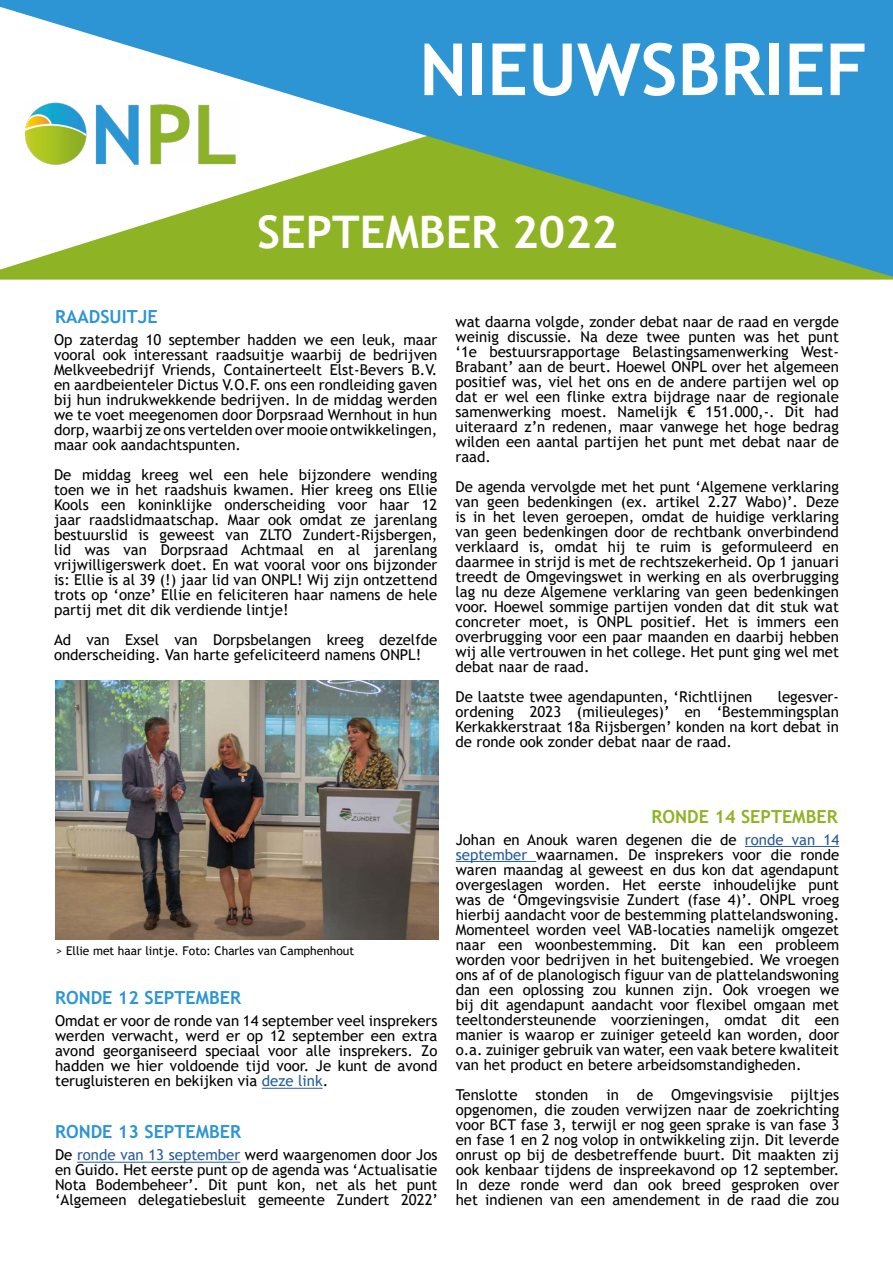
<style>
.page{position:relative;width:893px;height:1263px;background:#fff}
.page>*{position:absolute;margin:0;border:0;box-sizing:border-box;transform-origin:0 0}
.t1{font:700 72px "Trebuchet MS";color:#fff}
.t2{font:700 45px "Trebuchet MS";color:#fff}
.t3{font:700 18px "Trebuchet MS";color:#2d95d3}
.t4{font:700 18px "Trebuchet MS";color:#8eb325}
.t5{font:15px/15px "Trebuchet MS";color:#000;text-align:justify}
.t6{font:12px "Trebuchet MS";color:#000}
.s1{color:#275b9b}
</style>
<div class="page">
<svg style="left:0;top:0;width:893px;height:277px;fill:#2d95d3"></svg>
<img style="left:26px;top:100px;width:213px;height:66px">
<hr style="left:262px;top:1088px;width:61px;height:1px;background:#275b9b">
<hr style="left:745px;top:846px;width:94px;height:1px;background:#275b9b">
<hr style="left:456px;top:861px;width:80px;height:1px;background:#275b9b">
<img style="left:55px;top:680px;width:384px;height:260px">
<hr style="left:77px;top:1162px;width:163px;height:1px;background:#275b9b">
<h1 class="t1" style="left:419px;top:25px;width:450px">NIEUWSBRIEF</h1>
<h2 class="t2" style="left:257px;top:204px;width:362px">SEPTEMBER 2022</h2>
<p class="t3" style="left:55px;top:306px;width:104px">RAADSUITJE</p>
<p class="t5" style="left:54px;top:332px;width:385px">Op zaterdag 10 september hadden we een leuk, maar vooral ook interessant raadsuitje waarbij de bedrijven Melkveebedrijf Vriends, Containerteelt Elst-Bevers B.V. en aardbeienteler Dictus V.O.F. ons een rondleiding gaven bij hun indrukwekkende bedrijven. In de middag werden we te voet meegenomen door Dorpsraad Wernhout in hun dorp, waarbij ze ons vertelden over mooie ontwikkelingen, maar ook aandachtspunten.</p>
<p class="t5" style="left:54px;top:467px;width:385px">De middag kreeg wel een hele bijzondere wending toen we in het raadshuis kwamen. Hier kreeg ons Ellie Kools een koninklijke onderscheiding voor haar 12 jaar raadslidmaatschap. Maar ook omdat ze jarenlang bestuurslid is geweest van ZLTO Zundert-Rijsbergen, lid was van Dorpsraad Achtmaal en al jarenlang vrijwilligerswerk doet. En wat vooral voor ons bijzonder is: Ellie is al 39 (!) jaar lid van ONPL! Wij zijn ontzettend trots op ‘onze’ Ellie en feliciteren haar namens de hele partij met dit dik verdiende lintje!</p>
<p class="t5" style="left:54px;top:632px;width:385px">Ad van Exsel van Dorpsbelangen kreeg dezelfde onderscheiding. Van harte gefeliciteerd namens ONPL!</p>
<p class="t5" style="left:455px;top:314px;width:385px">wat daarna volgde, zonder debat naar de raad en vergde weinig discussie. Na deze twee punten was het punt ‘1e bestuursrapportage Belastingsamenwerking West-Brabant’ aan de beurt. Hoewel ONPL over het algemeen positief was, viel het ons en de andere partijen wel op dat er wel een flinke extra bijdrage naar de regionale samenwerking moest. Namelijk € 151.000,-. Dit had uiteraard z’n redenen, maar vanwege het hoge bedrag wilden een aantal partijen het punt met debat naar de raad.</p>
<p class="t5" style="left:455px;top:479px;width:385px">De agenda vervolgde met het punt ‘Algemene verklaring van geen bedenkingen (ex. artikel 2.27 Wabo)’. Deze is in het leven geroepen, omdat de huidige verklaring van geen bedenkingen door de rechtbank onverbindend verklaard is, omdat hij te ruim is geformuleerd en daarmee in strijd is met de rechtszekerheid. Op 1 januari treedt de Omgevingswet in werking en als overbrugging lag nu deze Algemene verklaring van geen bedenkingen voor. Hoewel sommige partijen vonden dat dit stuk wat concreter moet, is ONPL positief. Het is immers een overbrugging voor een paar maanden en daarbij hebben wij alle vertrouwen in het college. Het punt ging wel met debat naar de raad.</p>
<p class="t5" style="left:455px;top:689px;width:298px">De laatste twee agendapunten, ‘Richtlijnen</p>
<p class="t5" style="left:455px;top:689px;width:385px;text-indent:322px">legesver&shy;ordening 2023 (milieuleges)’ en ‘Bestemmingsplan Kerkakkerstraat 18a Rijsbergen’ konden na kort debat in de ronde ook zonder debat naar de raad.</p>
<p class="t6" style="left:56px;top:943px;width:300px">&gt; Ellie met haar lintje. Foto: Charles van Camphenhout</p>
<p class="t3" style="left:55px;top:986px;width:188px">RONDE 12 SEPTEMBER</p>
<p class="t5" style="left:55px;top:1013px;width:384px">Omdat er voor de ronde van 14 september veel insprekers werden verwacht, werd er op 12 september een extra avond georganiseerd speciaal voor alle insprekers. Zo hadden we hier voldoende tijd voor. Je kunt de avond terugluisteren en bekijken via <span class="s1">deze link</span>.</p>
<p class="t3" style="left:55px;top:1120px;width:188px">RONDE 13 SEPTEMBER</p>
<p class="t5" style="left:55px;top:1147px;width:384px">De <span class="s1">ronde van 13 september</span> werd waargenomen door Jos en Guido. Het eerste punt op de agenda was ‘Actualisatie Nota Bodembeheer’. Dit punt kon, net als het punt ‘Algemeen delegatiebesluit gemeente Zundert 2022’</p>
<p class="t4" style="left:652px;top:806px;width:188px">RONDE 14 SEPTEMBER</p>
<p class="t5" style="left:456px;top:832px;width:385px">Johan en Anouk waren degenen die de <span class="s1">ronde van 14 september</span> waarnamen. De insprekers voor die ronde waren maandag al geweest en dus kon dat agendapunt overgeslagen worden. Het eerste inhoudelijke punt was de ‘Omgevingsvisie Zundert (fase 4)’. ONPL vroeg hierbij aandacht voor de bestemming plattelandswoning.<br>Momenteel worden veel VAB-locaties namelijk omgezet naar een woonbestemming. Dit kan een probleem worden voor bedrijven in het buitengebied. We vroegen ons af of de planologisch figuur van de plattelandswoning dan een oplossing zou kunnen zijn. Ook vroegen we bij dit agendapunt aandacht voor flexibel omgaan met teeltondersteunende voorzieningen, omdat dit een manier is waarop er zuiniger geteeld kan worden, door o.a. zuiniger gebruik van water, een vaak betere kwaliteit van het product en betere arbeidsomstandigheden.</p>
<p class="t5" style="left:456px;top:1087px;width:385px">Tenslotte stonden in de Omgevingsvisie pijltjes opgenomen, die zouden verwijzen naar de zoekrichting voor BCT fase 3, terwijl er nog geen sprake is van fase 3 en fase 1 en 2 nog volop in ontwikkeling zijn. Dit leverde onrust op bij de desbetreffende buurt. Dit maakten zij ook kenbaar tijdens de inspreekavond op 12 september.<br>In deze ronde werd dan ook breed gesproken over het indienen van een amendement in de raad die zou</p>
</div>
